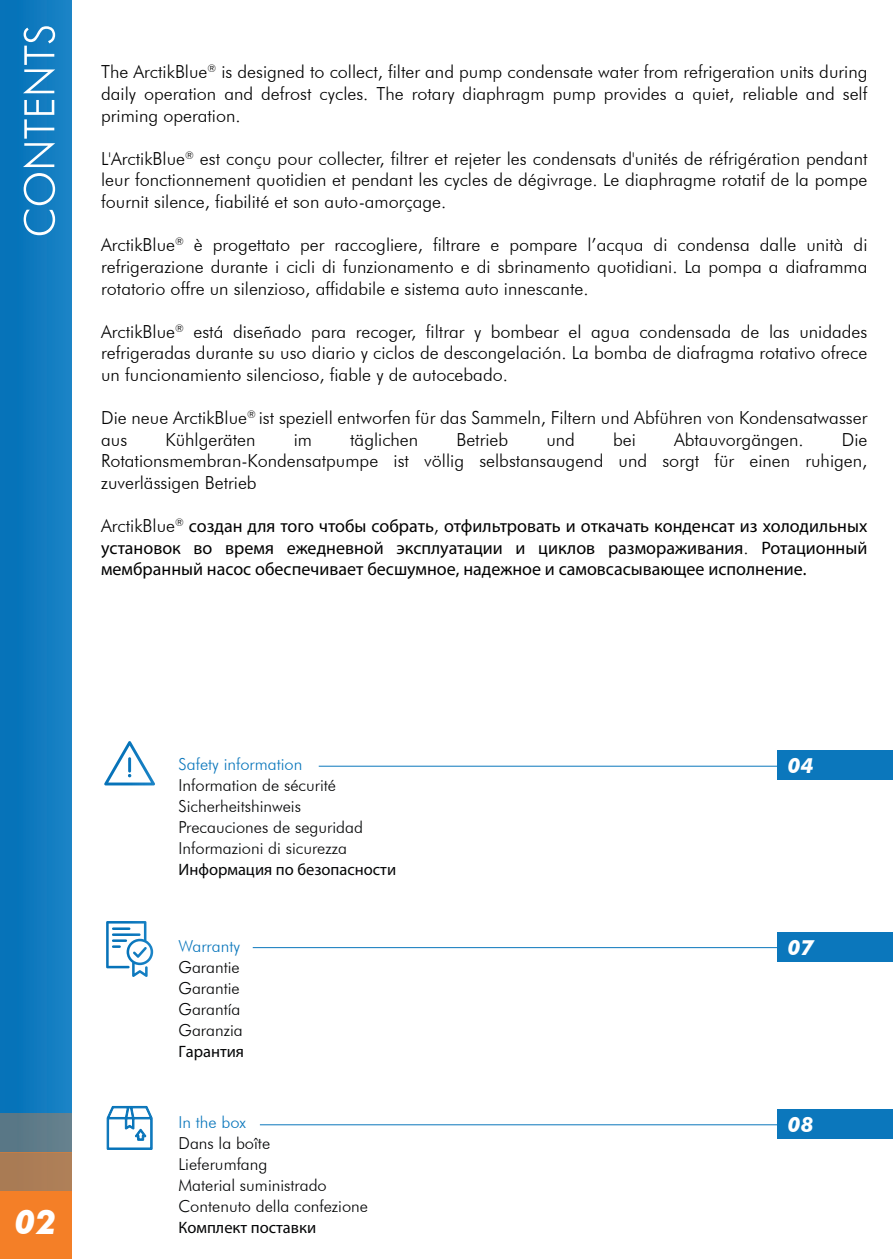
<style>
.page{position:relative;width:893px;height:1259px;background:#fff}
.page>*{position:absolute;margin:0;border:0;box-sizing:border-box;transform-origin:0 0}
.t1{font:italic 700 33.6px "Futura BT";color:#fff}
.t2{font:italic 700 21px "Futura BT";color:#fff}
.t3{font:300 18px/21.6px "Futura BT";color:#000001;text-align:justify}
.t4{font:18px/21.6px "Myriad Pro";color:#000001;text-align:justify}
.t5{font:300 16.5px/21px "Futura BT";color:#040506}
.t6{font:16.5px "Myriad Pro";color:#040506}
.t7{font:300 16.5px "Futura BT";color:#0b77bc}
.s1{font-family:"Futura BT";font-weight:300}
</style>
<div class="page">
<div style="left:0;top:0;width:72px;height:1259px;background:#0f79be"></div>
<div style="left:0;top:1191px;width:72px;height:68px;background:#f47f27"></div>
<div style="left:0;top:1152px;width:72px;height:39px;background:#ac7d56"></div>
<div style="left:0;top:1113px;width:72px;height:39px;background:#5e7b89"></div>
<svg style="left:24px;top:173px;width:31px;height:62px"></svg>
<svg style="left:23px;top:100px;width:32px;height:67px"></svg>
<svg style="left:23px;top:26px;width:32px;height:67px"></svg>
<hr style="left:319px;top:765px;width:574px;height:1px;background:#0b77bc">
<div style="left:777px;top:750px;width:116px;height:30px;background:#0b77bc"></div>
<svg style="left:104px;top:741px;width:51px;height:44px"></svg>
<hr style="left:253px;top:947px;width:640px;height:1px;background:#0b77bc">
<div style="left:777px;top:932px;width:116px;height:29px;background:#0b77bc"></div>
<svg style="left:106px;top:921px;width:47px;height:56px"></svg>
<hr style="left:260px;top:1124px;width:633px;height:1px;background:#0b77bc">
<div style="left:777px;top:1109px;width:116px;height:30px;background:#0b77bc"></div>
<svg style="left:106px;top:1105px;width:47px;height:45px"></svg>
<p class="t3" style="left:101px;top:61px;width:768px">The ArctikBlue<sup>®</sup> is designed to collect, filter and pump condensate water from refrigeration units during daily operation and defrost cycles. The rotary diaphragm pump provides a quiet, reliable and self priming operation.</p>
<p class="t3" style="left:101px;top:147px;width:768px">L'ArctikBlue<sup>®</sup> est conçu pour collecter, filtrer et rejeter les condensats d'unités de réfrigération pendant leur fonctionnement quotidien et pendant les cycles de dégivrage. Le diaphragme rotatif de la pompe fournit silence, fiabilité et son auto-amorçage.</p>
<p class="t3" style="left:101px;top:234px;width:768px">ArctikBlue<sup>®</sup> è progettato per raccogliere, filtrare e pompare l’acqua di condensa dalle unità di refrigerazione durante i cicli di funzionamento e di sbrinamento quotidiani. La pompa a diaframma rotatorio offre un silenzioso, affidabile e sistema auto innescante.</p>
<p class="t3" style="left:101px;top:320px;width:768px">ArctikBlue<sup>®</sup> está diseñado para recoger, filtrar y bombear el agua condensada de las unidades refrigeradas durante su uso diario y ciclos de descongelación. La bomba de diafragma rotativo ofrece un funcionamiento silencioso, fiable y de autocebado.</p>
<p class="t3" style="left:101px;top:407px;width:768px">Die neue ArctikBlue<sup>®</sup> ist speziell entworfen für das Sammeln, Filtern und Abführen von Kondensatwasser aus</p>
<p class="t3" style="left:165px;top:428px;width:92px">Kühlgeräten</p>
<p class="t3" style="left:294px;top:428px;width:20px">im</p>
<p class="t3" style="left:350px;top:428px;width:70px">täglichen</p>
<p class="t3" style="left:456px;top:428px;width:53px">Betrieb</p>
<p class="t3" style="left:546px;top:428px;width:30px">und</p>
<p class="t3" style="left:613px;top:428px;width:24px">bei</p>
<p class="t3" style="left:674px;top:428px;width:131px">Abtauvorgängen.</p>
<p class="t3" style="left:101px;top:428px;width:768px;text-indent:741px">Die Rotationsmembran-Kondensatpumpe ist völlig selbstansaugend und sorgt für einen ruhigen, zuverlässigen Betrieb</p>
<p class="t4" style="left:101px;top:515px;width:768px"><span class="s1">ArctikBlue</span><sup>®</sup> создан для того чтобы собрать<span class="s1">,</span> отфильтровать и откачать конденсат из холодильных установок во время ежедневной эксплуатации и циклов размораживания<span class="s1">.</span> Ротационный мембранный насос обеспечивает бесшумное, надежное и самовсасывающее исполнение.</p>
<h1 class="t1" style="left:15px;top:1201px;width:43px">02</h1>
<p class="t7" style="left:179px;top:754px;width:125px">Safety information</p>
<p class="t5" style="left:179px;top:774px;width:186px">Information de sécurité<br>Sicherheitshinweis<br>Precauciones de seguridad<br>Informazioni di sicurezza</p>
<p class="t6" style="left:179px;top:859px;width:219px">Информация по безопасности</p>
<p class="t7" style="left:179px;top:936px;width:63px">Warranty</p>
<p class="t5" style="left:179px;top:956px;width:66px">Garantie<br>Garantie<br>Garantía<br>Garanzia</p>
<p class="t6" style="left:179px;top:1041px;width:67px">Гарантия</p>
<p class="t7" style="left:178px;top:1112px;width:69px">In the box</p>
<p class="t5" style="left:178px;top:1132px;width:191px">Dans la boîte<br>Lieferumfang<br>Material suministrado<br>Contenuto della confezione</p>
<p class="t6" style="left:178px;top:1217px;width:139px">Комплект поставки</p>
<p class="t2" style="left:788px;top:753px;width:27px">04</p>
<p class="t2" style="left:788px;top:934px;width:27px">07</p>
<p class="t2" style="left:788px;top:1111px;width:27px">08</p>
</div>
